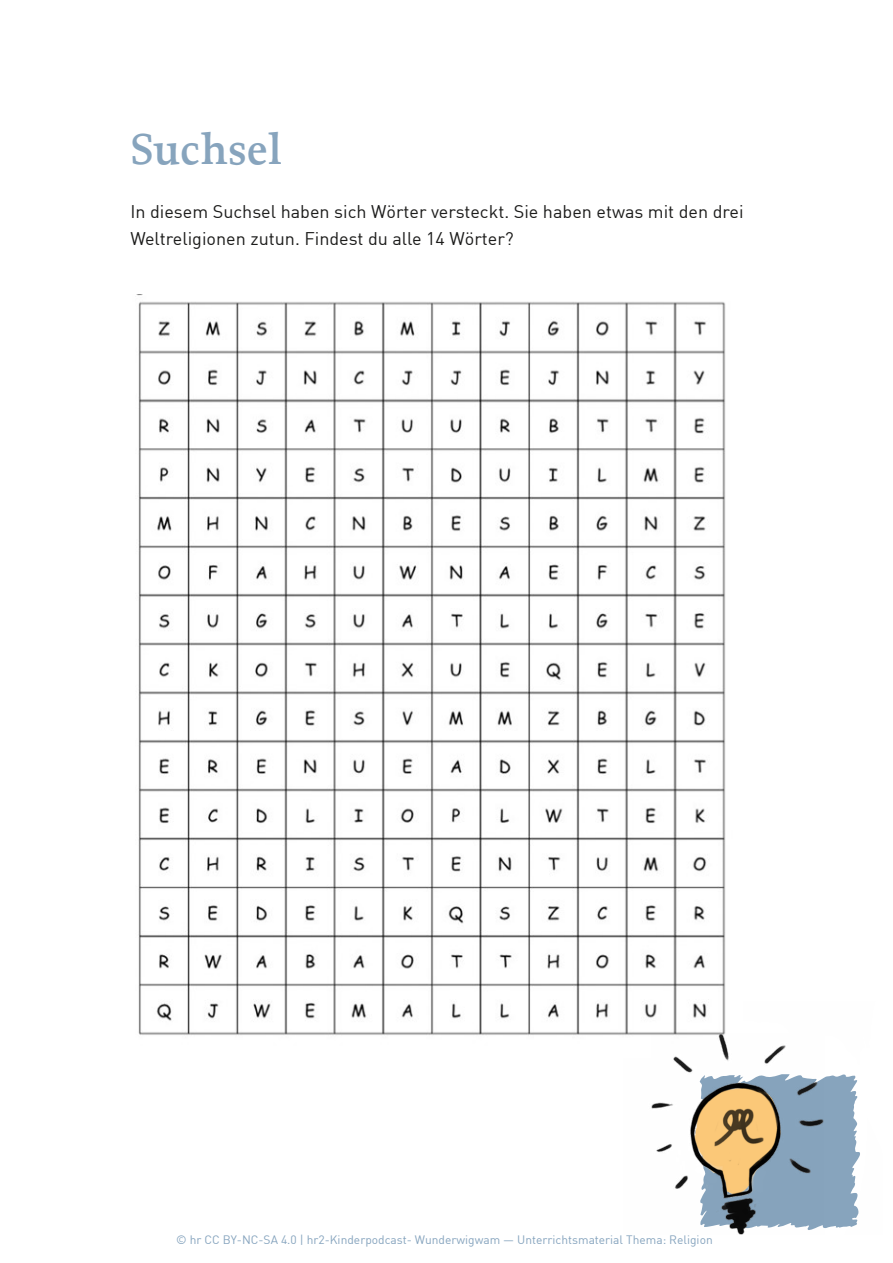
<style>
.page{position:relative;width:893px;height:1263px;background:#fff}
.page>*{position:absolute;margin:0;border:0;box-sizing:border-box;transform-origin:0 0}
.t1{font:600 45px "Proforma";color:#87a4bd}
.t2{font:18px/27px "DIN";color:#1c1c1b}
.t3{font:12px "DIN";color:#86a4be}
</style>
<div class="page">
<img style="left:136px;top:294px;width:590px;height:741px">
<img style="left:624px;top:1001px;width:236px;height:233px">
<h1 class="t1" style="left:130px;top:130px;width:153px">Suchsel</h1>
<p class="t2" style="left:130px;top:200px;width:615px">In diesem Suchsel haben sich Wörter versteckt. Sie haben etwas mit den drei<br>Weltreligionen zutun. Findest du alle 14 Wörter?</p>
<p class="t3" style="left:176px;top:1234px;width:538px">© hr CC BY-NC-SA 4.0 | hr2-Kinderpodcast- Wunderwigwam — Unterrichtsmaterial Thema: Religion</p>
</div>
